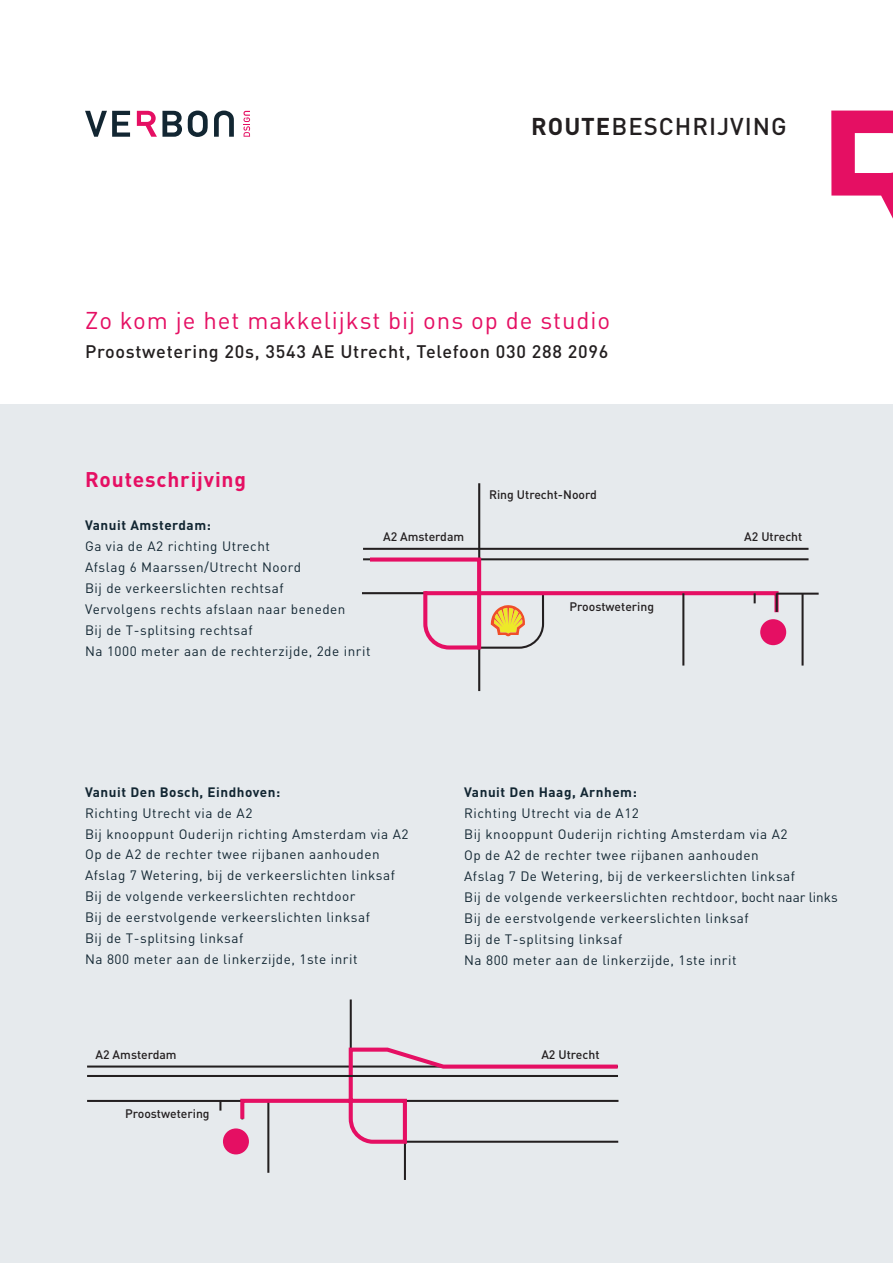
<style>
.page{position:relative;width:893px;height:1263px;background:#fff}
.page>*{position:absolute;margin:0;border:0;box-sizing:border-box;transform-origin:0 0}
.t1{font:24px "DIN";letter-spacing:.04em;color:#e50f63}
.t2{font:500 24px "DIN";letter-spacing:.04em;color:#231f20}
.t3{font:700 21px "DIN";letter-spacing:.04em;color:#e50f63}
.t4{font:500 18px "DIN";letter-spacing:.04em;color:#231f20}
.t5{font:13.5px/21px "DIN";letter-spacing:.04em;color:#122632}
.t6{font:700 13.5px "DIN";letter-spacing:.04em;color:#122632}
.t7{font:500 12.3px "DIN";color:#231f20}
.s1{font-weight:700}
</style>
<div class="page">
<div style="left:0;top:405px;width:893px;height:858px;background:#e6eaed"></div>
<hr style="left:87px;top:1100px;width:156px;height:2px;background:#231f20">
<hr style="left:87px;top:1065px;width:531px;height:2px;background:#231f20">
<hr style="left:363px;top:558px;width:445px;height:2px;background:#231f20">
<hr style="left:478px;top:483px;width:2px;height:208px;background:#231f20">
<hr style="left:362px;top:592px;width:181px;height:2px;background:#231f20">
<svg style="left:85px;top:111px;width:45px;height:26px"></svg>
<svg style="left:137px;top:111px;width:45px;height:26px"></svg>
<svg style="left:188px;top:111px;width:20px;height:26px"></svg>
<svg style="left:214px;top:111px;width:20px;height:26px"></svg>
<svg style="left:243px;top:111px;width:7px;height:26px"></svg>
<hr style="left:363px;top:548px;width:445px;height:2px;background:#231f20">
<hr style="left:682px;top:593px;width:2px;height:72px;background:#231f20">
<div style="left:760px;top:619px;width:26px;height:26px;background:#e50f63;border-radius:50%"></div>
<hr style="left:801px;top:593px;width:3px;height:72px;background:#231f20">
<svg style="left:366px;top:555px;width:415px;height:98px"></svg>
<hr style="left:776px;top:593px;width:43px;height:2px;background:#231f20">
<svg style="left:238px;top:999px;width:381px;height:181px"></svg>
<div style="left:223px;top:1128px;width:26px;height:26px;background:#e50f63;border-radius:50%"></div>
<svg style="left:219px;top:1102px;width:2px;height:8px"></svg>
<hr style="left:87px;top:1075px;width:531px;height:2px;background:#231f20">
<svg style="left:831px;top:111px;width:62px;height:108px"></svg>
<h1 class="t2" style="left:531px;top:110px;width:257px"><span class="s1">ROUTE</span>BESCHRIJVING</h1>
<h1 class="t1" style="left:85px;top:306px;width:527px">Zo kom je het makkelijkst bij ons op de studio</h1>
<h3 class="t4" style="left:85px;top:339px;width:525px">Proostwetering 20s, 3543 AE Utrecht, Telefoon 030 288 2096</h3>
<h2 class="t3" style="left:85px;top:465px;width:163px">Routeschrijving</h2>
<p class="t6" style="left:85px;top:516px;width:127px">Vanuit Amsterdam:</p>
<p class="t5" style="left:85px;top:536px;width:287px">Ga via de A2 richting Utrecht<br>Afslag 6 Maarssen/Utrecht Noord<br>Bij de verkeerslichten rechtsaf<br>Vervolgens rechts afslaan naar beneden<br>Bij de T-splitsing rechtsaf<br>Na 1000 meter aan de rechterzijde, 2de inrit</p>
<p class="t7" style="left:383px;top:528px;width:83px">A2 Amsterdam</p>
<p class="t7" style="left:489px;top:486px;width:109px">Ring Utrecht-Noord</p>
<p class="t7" style="left:570px;top:598px;width:86px">Proostwetering</p>
<p class="t7" style="left:744px;top:528px;width:60px">A2 Utrecht</p>
<p class="t6" style="left:85px;top:783px;width:197px">Vanuit Den Bosch, Eindhoven:</p>
<p class="t5" style="left:85px;top:802px;width:325px">Richting Utrecht via de A2<br>Bij knooppunt Ouderijn richting Amsterdam via A2<br>Op de A2 de rechter twee rijbanen aanhouden Afslag 7 Wetering, bij de verkeerslichten linksaf Bij de volgende verkeerslichten rechtdoor<br>Bij de eerstvolgende verkeerslichten linksaf<br>Bij de T-splitsing linksaf<br>Na 800 meter aan de linkerzijde, 1ste inrit</p>
<p class="t7" style="left:96px;top:1046px;width:83px">A2 Amsterdam</p>
<p class="t7" style="left:125px;top:1105px;width:86px">Proostwetering</p>
<p class="t6" style="left:464px;top:783px;width:174px">Vanuit Den Haag, Arnhem:</p>
<p class="t5" style="left:464px;top:802px;width:325px">Richting Utrecht via de A12<br>Bij knooppunt Ouderijn richting Amsterdam via A2<br>Op de A2 de rechter twee rijbanen aanhouden</p>
<p class="t5" style="left:464px;top:865px;width:375px">Afslag 7 De Wetering, bij de verkeerslichten linksaf<br>Bij de volgende verkeerslichten rechtdoor, bocht naar links Bij de eerstvolgende verkeerslichten linksaf<br>Bij de T-splitsing linksaf<br>Na 800 meter aan de linkerzijde, 1ste inrit</p>
<p class="t7" style="left:541px;top:1046px;width:60px">A2 Utrecht</p>
</div>
